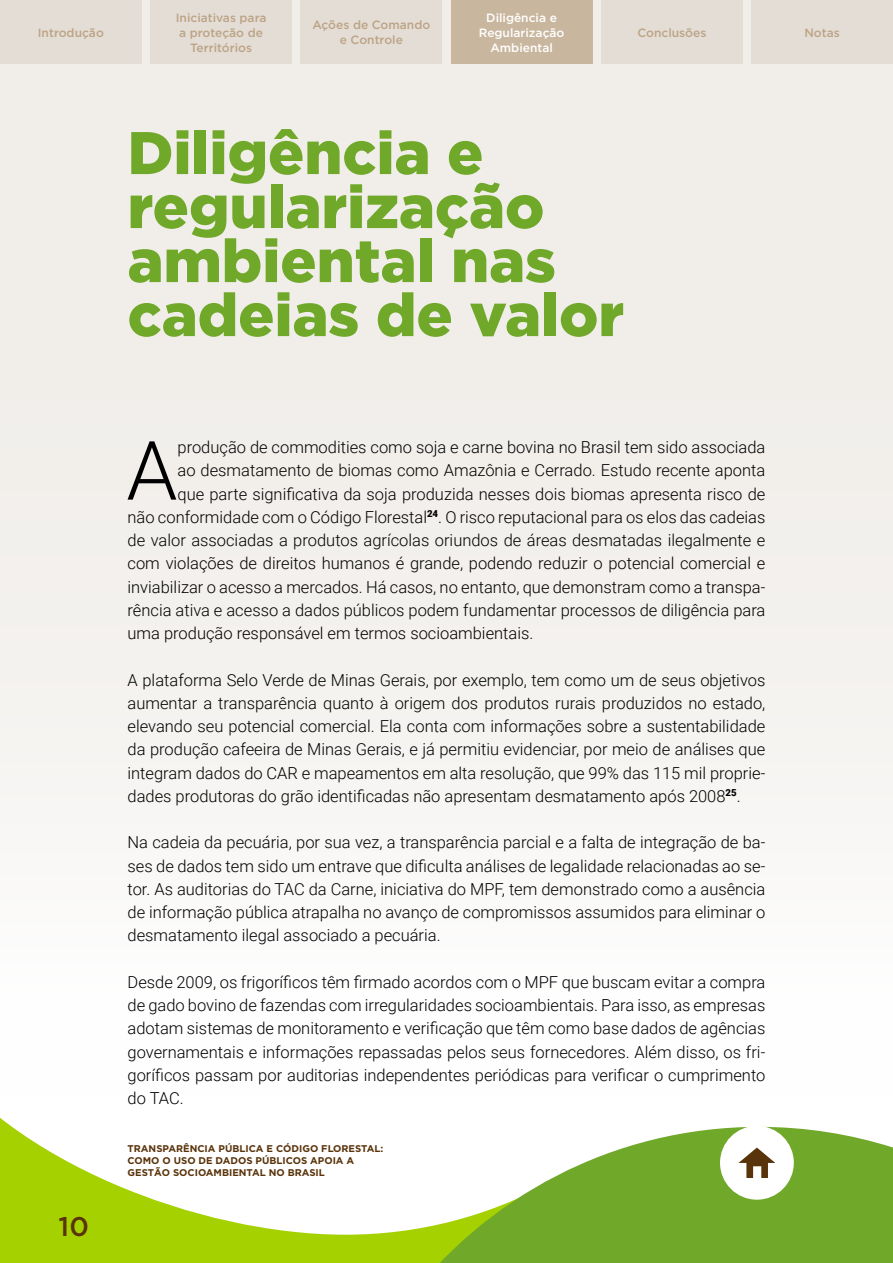
<style>
.page{position:relative;width:893px;height:1263px;background:#fff}
.page>*{position:absolute;margin:0;border:0;box-sizing:border-box;transform-origin:0 0}
.t1{font:300 81.9px "Roboto";color:#000}
.t2{font:900 60px/54px "Gotham";color:#70a829}
.t3{font:500 27px "Gotham";color:#59330a}
.t4{font:300 16.5px/23.2px "Roboto";color:#000;text-align:justify}
.t5{font:500 12px/15px "Gotham";color:#bca486;text-align:center}
.t6{font:500 12px/15px "Gotham";color:#fff;text-align:center}
.t7{font:700 9.75px/12px "Gotham";color:#59330a}
</style>
<div class="page">
<div style="left:0;top:0;width:893px;height:1094px;background:#f1eeea"></div>
<svg style="left:0;top:1048px;width:549px;height:215px"></svg>
<svg style="left:403px;top:1127px;width:490px;height:136px;fill:#70a829"></svg>
<div style="left:720px;top:1126px;width:74px;height:74px;background:#fff;border-radius:50%"></div>
<svg style="left:738px;top:1147px;width:37px;height:31px"></svg>
<div style="left:0;top:0;width:142px;height:64px;background:#e4ddd5"></div>
<div style="left:150px;top:0;width:142px;height:64px;background:#e4ddd5"></div>
<div style="left:300px;top:0;width:142px;height:64px;background:#e4ddd5"></div>
<div style="left:451px;top:0;width:141px;height:64px;background:#c9b69e"></div>
<div style="left:601px;top:0;width:142px;height:64px;background:#e4ddd5"></div>
<div style="left:751px;top:0;width:142px;height:64px;background:#e4ddd5"></div>
<p class="t5" style="left:38px;top:25px;width:68px">Introdução</p>
<p class="t5" style="left:176px;top:10px;width:92px">Iniciativas para a proteção de<br>Territórios</p>
<p class="t5" style="left:312px;top:17px;width:119px">Ações de Comando e Controle</p>
<p class="t6" style="left:479px;top:10px;width:87px">Diligência e<br>Regularização<br>Ambiental</p>
<p class="t5" style="left:637px;top:25px;width:70px">Conclusões</p>
<p class="t5" style="left:804px;top:25px;width:37px">Notas</p>
<h2 class="t2" style="left:128px;top:124px;width:498px">Diligência e regularização ambiental nas cadeias de valor</h2>
<h3 class="t3" style="left:59px;top:1208px;width:32px">10</h3>
<h1 class="t1" style="left:126px;top:413px;width:53px">A</h1>
<p class="t4" style="left:178px;top:435px;width:589px">produção de commodities como soja e carne bovina no Brasil tem sido associada</p>
<p class="t4" style="left:178px;top:458px;width:589px">ao desmatamento de biomas como Amazônia e Cerrado. Estudo recente aponta</p>
<p class="t4" style="left:178px;top:481px;width:589px">que parte significativa da soja produzida nesses dois biomas apresenta risco de</p>
<p class="t4" style="left:128px;top:505px;width:639px">não conformidade com o Código Florestal<sup>24</sup>. O risco reputacional para os elos das cadeias</p>
<p class="t4" style="left:128px;top:528px;width:639px">de valor associadas a produtos agrícolas oriundos de áreas desmatadas ilegalmente e</p>
<p class="t4" style="left:128px;top:551px;width:639px">com violações de direitos humanos é grande, podendo reduzir o potencial comercial e</p>
<p class="t4" style="left:128px;top:574px;width:639px">inviabilizar o acesso a mercados. Há casos, no entanto, que demonstram como a transpa-</p>
<p class="t4" style="left:128px;top:598px;width:639px">rência ativa e acesso a dados públicos podem fundamentar processos de diligência para</p>
<p class="t4" style="left:128px;top:621px;width:407px">uma produção responsável em termos socioambientais.</p>
<p class="t4" style="left:128px;top:667px;width:639px">A plataforma Selo Verde de Minas Gerais, por exemplo, tem como um de seus objetivos aumentar a transparência quanto à origem dos produtos rurais produzidos no estado, elevando seu potencial comercial. Ela conta com informações sobre a sustentabilidade da produção cafeeira de Minas Gerais, e já permitiu evidenciar, por meio de análises que integram dados do CAR e mapeamentos em alta resolução, que 99% das 115 mil proprie&shy;dades produtoras do grão identificadas não apresentam desmatamento após 2008<sup>25</sup>.</p>
<p class="t4" style="left:128px;top:830px;width:639px">Na cadeia da pecuária, por sua vez, a transparência parcial e a falta de integração de ba&shy;ses de dados tem sido um entrave que dificulta análises de legalidade relacionadas ao se&shy;tor. As auditorias do TAC da Carne, iniciativa do MPF, tem demonstrado como a ausência de informação pública atrapalha no avanço de compromissos assumidos para eliminar o desmatamento ilegal associado a pecuária.</p>
<p class="t4" style="left:128px;top:970px;width:639px">Desde 2009, os frigoríficos têm firmado acordos com o MPF que buscam evitar a compra de gado bovino de fazendas com irregularidades socioambientais. Para isso, as empresas adotam sistemas de monitoramento e verificação que têm como base dados de agências governamentais e informações repassadas pelos seus fornecedores. Além disso, os fri&shy;goríficos passam por auditorias independentes periódicas para verificar o cumprimento do TAC.</p>
<p class="t7" style="left:128px;top:1142px;width:257px">TRANSPARÊNCIA PÚBLICA E CÓDIGO FLORESTAL:<br>COMO O USO DE DADOS PÚBLICOS APOIA A<br>GESTÃO SOCIOAMBIENTAL NO BRASIL</p>
</div>
